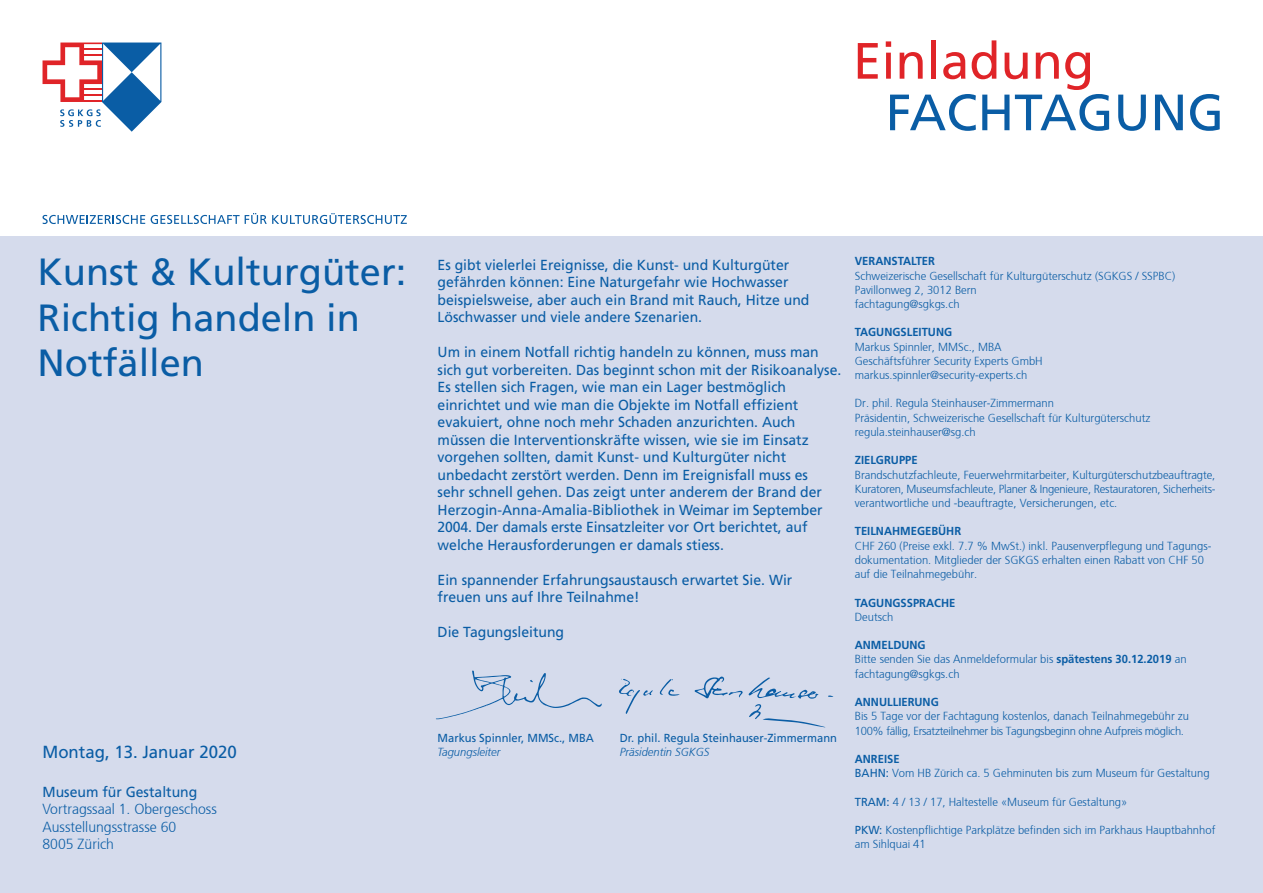
<style>
.page{position:relative;width:1263px;height:893px;background:#fff}
.page>*{position:absolute;margin:0;border:0;box-sizing:border-box;transform-origin:0 0}
.Seitentitel{font:51px "Frutiger LT Std";color:#0a5da5}
.Seitentitel-2{font:51px "Frutiger LT Std";color:#e02428}
.Seitentitel-3{font:37.95px/45.5px "Frutiger LT Std";color:#0a5da5}
.Seitentitel-4{font:17.55px "Frutiger LT Std";color:#0a5da5;scale:.96 1}
.Seitentitel-5{font:14.55px/17.5px "Frutiger LT Std";color:#0a5da5;scale:.96 1}
.Seitentitel-6{font:300 14.55px "Frutiger 45";color:#0a5da5;scale:.96 1}
.Seitentitel-7{font:300 11.7px/14.2px "Frutiger";color:#0a5da5;scale:.96 1}
.Seitentitel-8{font:300 11.7px/14.2px "Frutiger";letter-spacing:-.025em;color:#0a5da5;scale:.96 1}
.Seitentitel-9{font:700 11.7px "Frutiger LT Std";color:#0a5da5;scale:.96 1}
.Seitentitel-10{font:11.7px "Frutiger LT Std";color:#0a5da5;scale:.96 1}
.Seitentitel-11{font:italic 300 11.7px "Frutiger 46";color:#0a5da5;scale:.96 1}
.s1{font-family:"Frutiger LT Std";font-weight:700}
.s2{font-family:"Frutiger LT Std";font-weight:400}
</style>
<div class="page">
<svg style="left:43px;top:43px;width:118px;height:89px"></svg>
<div style="left:0;top:237px;width:1263px;height:656px;background:#d5dbec"></div>
<svg style="left:43px;top:215px;width:102px;height:9px"></svg>
<svg style="left:151px;top:213px;width:256px;height:11px"></svg>
<svg style="left:436px;top:671px;width:166px;height:48px"></svg>
<svg style="left:659px;top:679px;width:21px;height:17px"></svg>
<svg style="left:619px;top:679px;width:34px;height:35px"></svg>
<svg style="left:694px;top:676px;width:139px;height:51px"></svg>
<p class="Seitentitel-2" style="left:853px;top:31px;width:243px">Einladung</p>
<p class="Seitentitel" style="left:886px;top:83px;width:340px">FACHTAGUNG</p>
<p class="Seitentitel-3" style="left:38px;top:249px;width:370px">Kunst &amp; Kulturgüter:</p>
<p class="Seitentitel-3" style="left:38px;top:295px;width:324px">Richtig handeln in<br>Notfällen</p>
<p class="Seitentitel-4" style="left:43px;top:742px;width:204px">Montag, 13. Januar 2020</p>
<p class="Seitentitel-5" style="left:43px;top:783px;width:163px">Museum für Gestaltung</p>
<p class="Seitentitel-6" style="left:43px;top:801px;width:183px">Vortragssaal 1. Obergeschoss</p>
<p class="Seitentitel-6" style="left:43px;top:819px;width:141px">Ausstellungsstrasse 60</p>
<p class="Seitentitel-6" style="left:43px;top:836px;width:76px">8005 Zürich</p>
<p class="Seitentitel-5" style="left:438px;top:256px;width:389px">Es gibt vielerlei Ereignisse, die Kunst- und Kulturgüter gefährden können: Eine Naturgefahr wie Hochwasser beispielsweise, aber auch ein Brand mit Rauch, Hitze und Löschwasser und viele andere Szenarien.</p>
<p class="Seitentitel-5" style="left:438px;top:343px;width:422px">Um in einem Notfall richtig handeln zu können, muss man sich gut vorbereiten. Das beginnt schon mit der Risikoanalyse.<br>Es stellen sich Fragen, wie man ein Lager bestmöglich einrichtet und wie man die Objekte im Notfall effizient evakuiert, ohne noch mehr Schaden anzurichten. Auch müssen die Interventionskräfte wissen, wie sie im Einsatz vorgehen sollten, damit Kunst- und Kulturgüter nicht unbedacht zerstört werden. Denn im Ereignisfall muss es<br>sehr schnell gehen. Das zeigt unter anderem der Brand der Herzogin-Anna-Amalia-Bibliothek in Weimar im September 2004. Der damals erste Einsatzleiter vor Ort berichtet, auf welche Herausforderungen er damals stiess.</p>
<p class="Seitentitel-5" style="left:438px;top:571px;width:371px">Ein spannender Erfahrungsaustausch erwartet Sie. Wir</p>
<p class="Seitentitel-5" style="left:438px;top:588px;width:212px">freuen uns auf Ihre Teilnahme!</p>
<p class="Seitentitel-5" style="left:438px;top:623px;width:133px">Die Tagungsleitung</p>
<p class="Seitentitel-10" style="left:438px;top:731px;width:164px">Markus Spinnler, MMSc., MBA</p>
<p class="Seitentitel-10" style="left:620px;top:731px;width:228px">Dr. phil. Regula Steinhauser-Zimmermann</p>
<p class="Seitentitel-11" style="left:438px;top:745px;width:67px">Tagungsleiter</p>
<p class="Seitentitel-11" style="left:620px;top:745px;width:95px">Präsidentin SGKGS</p>
<p class="Seitentitel-9" style="left:855px;top:254px;width:85px">VERANSTALTER</p>
<p class="Seitentitel-7" style="left:855px;top:268px;width:335px">Schweizerische Gesellschaft für Kulturgüterschutz (SGKGS / SSPBC)</p>
<p class="Seitentitel-7" style="left:855px;top:282px;width:129px">Pavillonweg 2, 3012 Bern</p>
<p class="Seitentitel-7" style="left:855px;top:296px;width:111px">fachtagung@sgkgs.ch</p>
<p class="Seitentitel-9" style="left:855px;top:325px;width:103px">TAGUNGSLEITUNG</p>
<p class="Seitentitel-7" style="left:855px;top:339px;width:154px">Markus Spinnler, MMSc., MBA</p>
<p class="Seitentitel-7" style="left:855px;top:353px;width:197px">Geschäftsführer Security Experts GmbH</p>
<p class="Seitentitel-7" style="left:855px;top:367px;width:181px">markus.spinnler@security-experts.ch</p>
<p class="Seitentitel-7" style="left:855px;top:395px;width:209px">Dr. phil. Regula Steinhauser-Zimmermann</p>
<p class="Seitentitel-7" style="left:855px;top:410px;width:309px">Präsidentin, Schweizerische Gesellschaft für Kulturgüterschutz</p>
<p class="Seitentitel-7" style="left:855px;top:424px;width:128px">regula.steinhauser@sg.ch</p>
<p class="Seitentitel-9" style="left:855px;top:453px;width:67px">ZIELGRUPPE</p>
<p class="Seitentitel-7" style="left:855px;top:467px;width:377px">Brandschutzfachleute, Feuerwehrmitarbeiter, Kulturgüterschutzbeauftragte,<br>Kuratoren, Museumsfachleute, Planer &amp; Ingenieure, Restauratoren, Sicherheits-</p>
<p class="Seitentitel-7" style="left:855px;top:495px;width:275px">verantwortliche und -beauftragte, Versicherungen, etc.</p>
<p class="Seitentitel-9" style="left:855px;top:524px;width:112px">TEILNAHMEGEBÜHR</p>
<p class="Seitentitel-7" style="left:855px;top:538px;width:373px">CHF 260 (Preise exkl. 7.7 % MwSt.) inkl. Pausenverpflegung und Tagungs&shy;dokumentation. Mitglieder der SGKGS erhalten einen Rabatt von CHF 50 auf die Teilnahmegebühr.</p>
<p class="Seitentitel-9" style="left:855px;top:596px;width:106px">TAGUNGSSPRACHE</p>
<p class="Seitentitel-7" style="left:855px;top:609px;width:42px">Deutsch</p>
<p class="Seitentitel-9" style="left:855px;top:638px;width:75px">ANMELDUNG</p>
<p class="Seitentitel-7" style="left:855px;top:651px;width:347px">Bitte senden Sie das Anmeldeformular bis <span class="s1">spätestens 30.12.2019</span> an fachtagung@sgkgs.ch</p>
<p class="Seitentitel-9" style="left:855px;top:695px;width:89px">ANNULLIERUNG</p>
<p class="Seitentitel-8" style="left:855px;top:708px;width:350px">Bis 5 Tage vor der Fachtagung kostenlos, danach Teilnahmegebühr zu<br>100% fällig, Ersatzteilnehmer bis Tagungsbeginn ohne Aufpreis möglich.</p>
<p class="Seitentitel-9" style="left:855px;top:752px;width:48px">ANREISE</p>
<p class="Seitentitel-7" style="left:855px;top:765px;width:371px"><span class="s2">BAHN:</span> Vom HB Zürich ca. 5 Gehminuten bis zum Museum für Gestaltung</p>
<p class="Seitentitel-7" style="left:855px;top:794px;width:285px"><span class="s2">TRAM:</span> 4 / 13 / 17, Haltestelle «Museum für Gestaltung»</p>
<p class="Seitentitel-7" style="left:855px;top:822px;width:377px"><span class="s2">PKW:</span> Kostenpflichtige Parkplätze befinden sich im Parkhaus Hauptbahnhof am Sihlquai 41</p>
</div>
